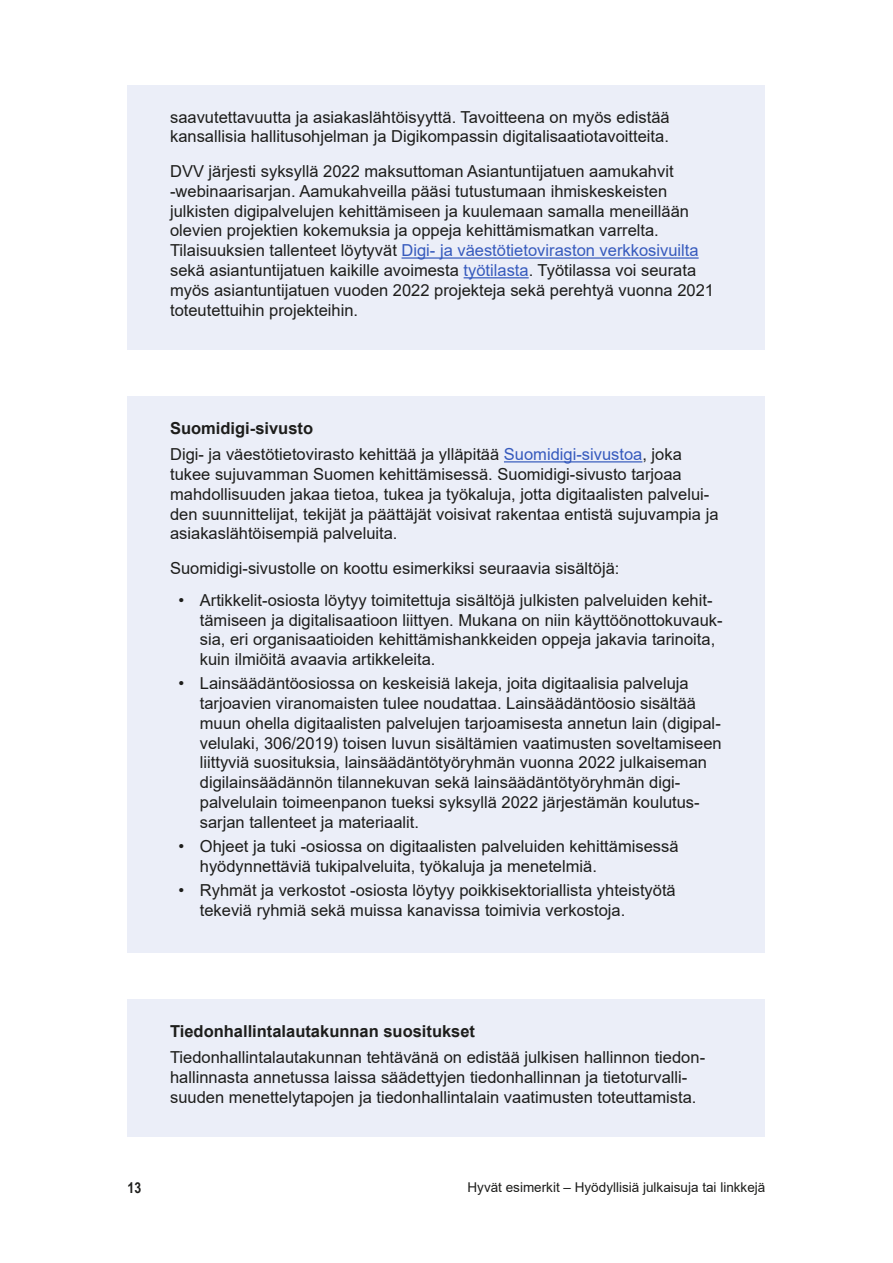
<style>
.page{position:relative;width:893px;height:1263px;background:#fff}
.page>*{position:absolute;margin:0;border:0;box-sizing:border-box;transform-origin:0 0}
.Leipis_-_uusi{font:16.5px/19.8px "Arial";color:#1d1d1b}
.H4_-_isompi_väli{font:700 16.5px "Arial";color:#1d1d1b}
.t1{font:700 15px "Arial Narrow";color:#1d1d1b}
.t2{font:13.5px "Arial";color:#1d1d1b}
.s1{color:#365abd}
</style>
<div class="page">
<div style="left:128px;top:85px;width:637px;height:1051px;background:#ebeef8"></div>
<hr style="left:401px;top:257px;width:298px;height:2px;background:#365abd">
<hr style="left:464px;top:277px;width:65px;height:1px;background:#365abd">
<div style="left:128px;top:350px;width:637px;height:46px;background:#fff"></div>
<hr style="left:504px;top:461px;width:138px;height:1px;background:#365abd">
<div style="left:128px;top:953px;width:637px;height:46px;background:#fff"></div>
<p class="Leipis_-_uusi" style="left:170px;top:107px;width:501px">saavutettavuutta ja asiakaslähtöisyyttä. Tavoitteena on myös edistää kansallisia hallitusohjelman ja Digikompassin digitalisaatiotavoitteita.</p>
<p class="Leipis_-_uusi" style="left:170px;top:161px;width:545px">DVV järjesti syksyllä 2022 maksuttoman Asiantuntijatuen aamukahvit -webinaarisarjan. Aamukahveilla pääsi tutustumaan ihmiskeskeisten julkisten digipalvelujen kehittämiseen ja kuulemaan samalla meneillään olevien projektien kokemuksia ja oppeja kehittämismatkan varrelta.<br>Tilaisuuksien tallenteet löytyvät <span class="s1">Digi- ja väestötietoviraston verkkosivuilta </span>sekä asiantuntijatuen kaikille avoimesta <span class="s1">työtilasta</span>. Työtilassa voi seurata myös asiantuntijatuen vuoden 2022 projekteja sekä perehtyä vuonna 2021 toteutettuihin projekteihin.</p>
<h4 class="H4_-_isompi_väli" style="left:170px;top:416px;width:145px">Suomidigi-sivusto</h4>
<p class="Leipis_-_uusi" style="left:170px;top:444px;width:550px">Digi- ja väestötietovirasto kehittää ja ylläpitää <span class="s1">Suomidigi-sivustoa</span>, joka tukee sujuvamman Suomen kehittämisessä. Suomidigi-sivusto tarjoaa mahdollisuuden jakaa tietoa, tukea ja työkaluja, jotta digitaalisten palvelui&shy;den suunnittelijat, tekijät ja päättäjät voisivat rakentaa entistä sujuvampia ja asiakaslähtöisempiä palveluita.</p>
<p class="Leipis_-_uusi" style="left:170px;top:558px;width:451px">Suomidigi-sivustolle on koottu esimerkiksi seuraavia sisältöjä:</p>
<p class="Leipis_-_uusi" style="left:200px;top:590px;width:524px;text-indent:-21px">• Artikkelit-osiosta löytyy toimitettuja sisältöjä julkisten palveluiden kehit&shy;tämiseen ja digitalisaatioon liittyen. Mukana on niin käyttöönottokuvauk&shy;sia, eri organisaatioiden kehittämishankkeiden oppeja jakavia tarinoita, kuin ilmiöitä avaavia artikkeleita.</p>
<p class="Leipis_-_uusi" style="left:200px;top:673px;width:523px;text-indent:-21px">• Lainsäädäntöosiossa on keskeisiä lakeja, joita digitaalisia palveluja tarjoavien viranomaisten tulee noudattaa. Lainsäädäntöosio sisältää muun ohella digitaalisten palvelujen tarjoamisesta annetun lain (digipal&shy;velulaki, 306/2019) toisen luvun sisältämien vaatimusten soveltamiseen liittyviä suosituksia, lainsäädäntötyöryhmän vuonna 2022 julkaiseman digilainsäädännön tilannekuvan sekä lainsäädäntötyöryhmän digi&shy;palvelulain toimeenpanon tueksi syksyllä 2022 järjestämän koulutus&shy;sarjan tallenteet ja materiaalit.</p>
<p class="Leipis_-_uusi" style="left:200px;top:836px;width:480px;text-indent:-21px">• Ohjeet ja tuki -osiossa on digitaalisten palveluiden kehittämisessä hyödynnettäviä tukipalveluita, työkaluja ja menetelmiä.</p>
<p class="Leipis_-_uusi" style="left:200px;top:880px;width:477px;text-indent:-21px">• Ryhmät ja verkostot -osiosta löytyy poikkisektoriallista yhteistyötä tekeviä ryhmiä sekä muissa kanavissa toimivia verkostoja.</p>
<h4 class="H4_-_isompi_väli" style="left:170px;top:1019px;width:307px">Tiedonhallintalautakunnan suositukset</h4>
<p class="Leipis_-_uusi" style="left:170px;top:1047px;width:537px">Tiedonhallintalautakunnan tehtävänä on edistää julkisen hallinnon tiedon&shy;hallinnasta annetussa laissa säädettyjen tiedonhallinnan ja tietoturvalli&shy;suuden menettelytapojen ja tiedonhallintalain vaatimusten toteuttamista.</p>
<p class="t1" style="left:128px;top:1176px;width:15px">13</p>
<p class="t2" style="left:467px;top:1178px;width:299px">Hyvät esimerkit – Hyödyllisiä julkaisuja tai linkkejä</p>
</div>
